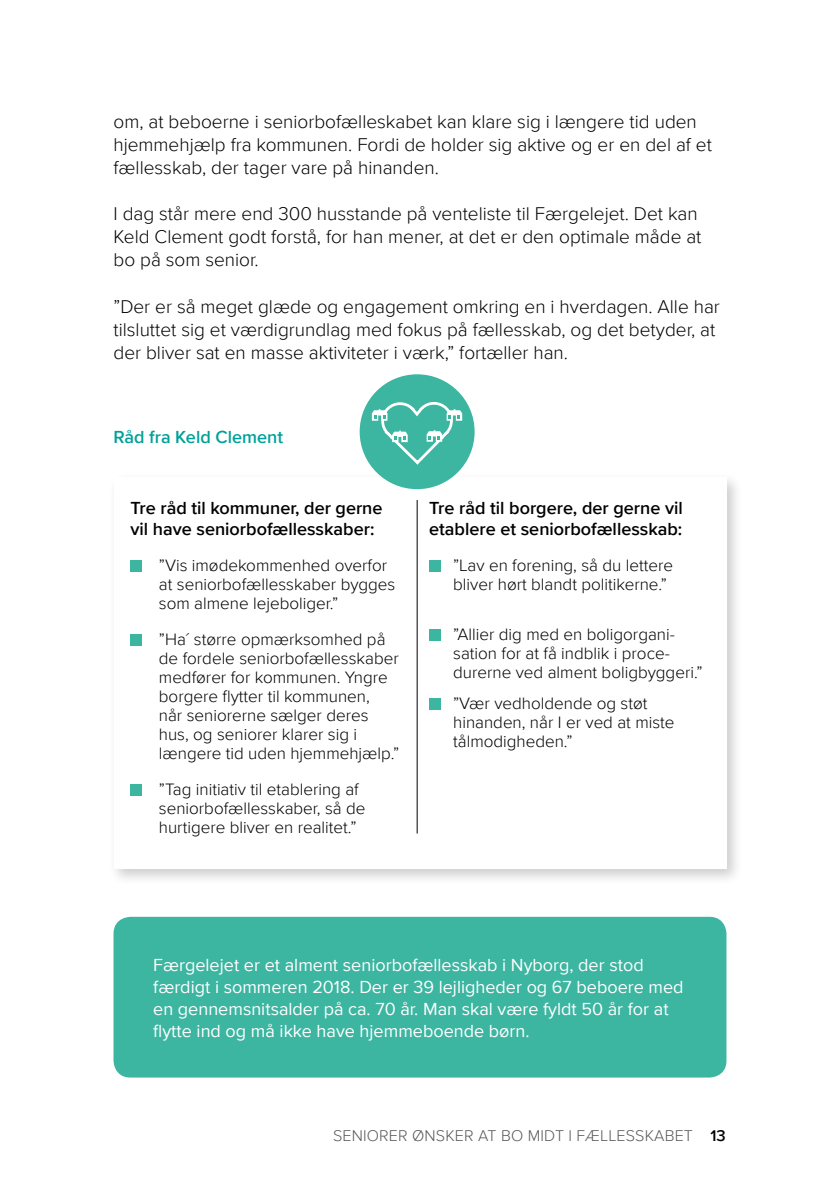
<style>
.page{position:relative;width:840px;height:1191px;background:#fff}
.page>*{position:absolute;margin:0;border:0;box-sizing:border-box;transform-origin:0 0}
._01_Brød{font:300 19px/23px "Proxima Nova";color:#000}
._10_Lilleboks_brød{font:18px/22px "Proxima Nova";color:#fff}
._12_tabel_over_NY{font:600 18px/21px "Proxima Nova";color:#000}
._12_tabel_over_NY-2{font:600 18px "Proxima Nova";color:#00a19a}
._12_Tabel_brød{font:300 17px/19px "Proxima Nova";color:#000}
.t1{font:300 16px "Proxima Nova";letter-spacing:.01em;color:#575756}
.t2{font:600 16px "Proxima Nova";color:#000}
</style>
<div class="page">
<div style="left:113px;top:916px;width:613px;height:161px;background:#3cb5a1;border-radius:17px"></div>
<div style="left:108px;top:472px;width:635px;height:413px;background:#000;opacity:.2"></div>
<div style="left:113px;top:477px;width:613px;height:391px;background:#fff"></div>
<div style="left:130px;top:560px;width:12px;height:11px;background:#3cb5a1"></div>
<div style="left:130px;top:634px;width:12px;height:11px;background:#3cb5a1"></div>
<div style="left:130px;top:784px;width:12px;height:11px;background:#3cb5a1"></div>
<div style="left:429px;top:560px;width:11px;height:11px;background:#3cb5a1"></div>
<div style="left:429px;top:629px;width:11px;height:11px;background:#3cb5a1"></div>
<div style="left:429px;top:698px;width:11px;height:11px;background:#3cb5a1"></div>
<div style="left:359px;top:374px;width:115px;height:115px;background:#3cb5a1;border-radius:50%"></div>
<svg style="left:371px;top:402px;width:91px;height:67px"></svg>
<hr style="left:416px;top:500px;width:1px;height:333px;background:#000">
<p class="_01_Brød" style="left:113px;top:110px;width:599px">om, at beboerne i seniorbofælleskabet kan klare sig i længere tid uden hjemmehjælp fra kommunen. Fordi de holder sig aktive og er en del af et fællesskab, der tager vare på hinanden.</p>
<p class="_01_Brød" style="left:113px;top:202px;width:589px">I dag står mere end 300 husstande på venteliste til Færgelejet. Det kan<br>Keld Clement godt forstå, for han mener, at det er den optimale måde at bo på som senior.</p>
<p class="_01_Brød" style="left:113px;top:294px;width:607px">”Der er så meget glæde og engagement omkring en i hverdagen. Alle har tilsluttet sig et værdigrundlag med fokus på fællesskab, og det betyder, at der bliver sat en masse aktiviteter i værk,” fortæller han.</p>
<p class="_12_tabel_over_NY-2" style="left:113px;top:423px;width:171px">Råd fra Keld Clement</p>
<p class="_12_tabel_over_NY" style="left:130px;top:497px;width:253px">Tre råd til kommuner, der gerne vil have seniorbofællesskaber:</p>
<p class="_12_Tabel_brød" style="left:159px;top:555px;width:238px">”Vis imødekommenhed overfor at seniorbofællesskaber bygges som almene lejeboliger.”</p>
<p class="_12_Tabel_brød" style="left:159px;top:629px;width:242px">”Ha´ større opmærksomhed på de fordele seniorbofællesskaber medfører for kommunen. Yngre borgere flytter til kommunen,<br>når seniorerne sælger deres hus, og seniorer klarer sig i længere tid uden hjemmehjælp.”</p>
<p class="_12_Tabel_brød" style="left:159px;top:779px;width:208px">”Tag initiativ til etablering af seniorbofællesskaber, så de hurtigere bliver en realitet.”</p>
<p class="_12_tabel_over_NY" style="left:429px;top:497px;width:255px">Tre råd til borgere, der gerne vil etablere et seniorbofællesskab:</p>
<p class="_12_Tabel_brød" style="left:453px;top:555px;width:221px">”Lav en forening, så du lettere bliver hørt blandt politikerne.”</p>
<p class="_12_Tabel_brød" style="left:453px;top:624px;width:251px">”Allier dig med en boligorgani&shy;sation for at få indblik i proce&shy;durerne ved alment boligbyggeri.”</p>
<p class="_12_Tabel_brød" style="left:453px;top:693px;width:223px">”Vær vedholdende og støt hinanden, når I er ved at miste tålmodigheden.”</p>
<p class="_10_Lilleboks_brød" style="left:153px;top:953px;width:531px">Færgelejet er et alment seniorbofællesskab i Nyborg, der stod færdigt i sommeren 2018. Der er 39 lejligheder og 67 beboere med en gennemsnitsalder på ca. 70 år. Man skal være fyldt 50 år for at flytte ind og må ikke have hjemmeboende børn.</p>
<p class="t1" style="left:333px;top:1124px;width:361px">SENIORER ØNSKER AT BO MIDT I FÆLLESSKABET</p>
<p class="t2" style="left:710px;top:1124px;width:17px">13</p>
</div>
